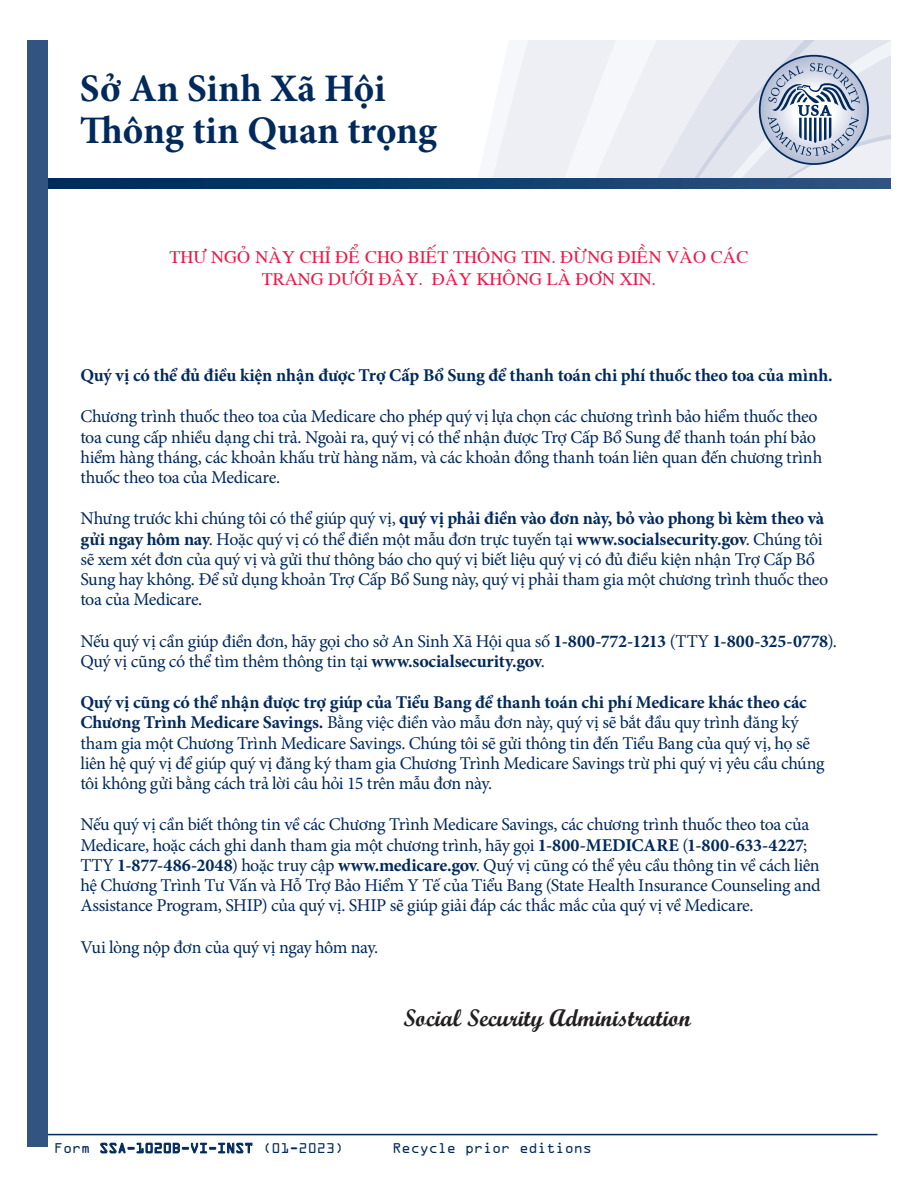
<style>
.page{position:relative;width:918px;height:1188px;background:#fff}
.page>*{position:absolute;margin:0;border:0;box-sizing:border-box;transform-origin:0 0}
.t1{font:700 39px "Minion Pro";letter-spacing:-.005em;color:#00295c}
.t2{font:24px "Script MT Bold";color:#231f20}
.Body{font:18px/20.2px "Minion Pro";letter-spacing:-.02em;color:#00295c}
.Red_Note{font:18px/21.8px "VNI Times";color:#ed1748;text-align:center}
.Body-2{font:700 18px "Minion Pro";letter-spacing:-.01em;color:#00295c}
.t3{font:15px "OCRA Extended";color:#00295c}
.s1{font-weight:700}
</style>
<div class="page">
<hr style="left:40px;top:1134px;width:838px;height:1px;background:#00295c">
<svg style="left:47px;top:179px;width:844px;height:10px;background:#0d3b6b"></svg>
<div style="left:27px;top:40px;width:20px;height:1108px;background:#325481"></div>
<svg style="left:476px;top:40px;width:415px;height:143px"></svg>
<p class="t1" style="left:80px;top:61px;width:307px">Sở An Sinh Xã Hội</p>
<p class="t1" style="left:80px;top:103px;width:359px">Thông tin Quan trọng</p>
<p class="Red_Note" style="left:170px;top:244px;width:580px">THÖ NGOÛ NAØY CHÆ ÑEÅCHO BIEÁT THOÂNG TIN. ÑÖØNG ÑIEÀN VAØO CAÙC<br>TRANG DÖÔÙI ÑAÂY. ÑAÂY KHOÂNG LAØÑÔN XIN.</p>
<p class="Body-2" style="left:80px;top:363px;width:754px">Quý vị có thể đủ điều kiện nhận được Trợ Cấp Bổ Sung để thanh toán chi phí thuốc theo toa của mình.</p>
<p class="Body" style="left:80px;top:407px;width:744px">Chương trình thuốc theo toa của Medicare cho phép quý vị lựa chọn các chương trình bảo hiểm thuốc theo toa cung cấp nhiều dạng chi trả. Ngoài ra, quý vị có thể nhận được Trợ Cấp Bổ Sung để thanh toán phí bảo hiểm hàng tháng, các khoản khấu trừ hàng năm, và các khoản đồng thanh toán liên quan đến chương trình thuốc theo toa của Medicare.</p>
<p class="Body" style="left:80px;top:509px;width:750px">Nhưng trước khi chúng tôi có thể giúp quý vị, <span class="s1">quý vị phải điền vào đơn này, bỏ vào phong bì kèm theo và gửi ngay hôm nay</span>. Hoặc quý vị có thể điền một mẫu đơn trực tuyến tại <span class="s1">www.socialsecurity.gov</span>. Chúng tôi sẽ xem xét đơn của quý vị và gửi thư thông báo cho quý vị biết liệu quý vị có đủ điều kiện nhận Trợ Cấp Bổ Sung hay không. Để sử dụng khoản Trợ Cấp Bổ Sung này, quý vị phải tham gia một chương trình thuốc theo toa của Medicare.</p>
<p class="Body" style="left:80px;top:631px;width:758px">Nếu quý vị cần giúp điền đơn, hãy gọi cho sở An Sinh Xã Hội qua số <span class="s1">1-800-772-1213</span> (TTY <span class="s1">1-800-325-0778</span>).<br>Quý vị cũng có thể tìm thêm thông tin tại <span class="s1">www.socialsecurity.gov</span>.</p>
<p class="Body" style="left:80px;top:692px;width:746px"><span class="s1">Quý vị cũng có thể nhận được trợ giúp của Tiểu Bang để thanh toán chi phí Medicare khác theo các Chương Trình Medicare Savings.</span> Bằng việc điền vào mẫu đơn này, quý vị sẽ bắt đầu quy trình đăng ký tham gia một Chương Trình Medicare Savings. Chúng tôi sẽ gửi thông tin đến Tiểu Bang của quý vị, họ sẽ liên hệ quý vị để giúp quý vị đăng ký tham gia Chương Trình Medicare Savings trừ phi quý vị yêu cầu chúng tôi không gửi bằng cách trả lời câu hỏi 15 trên mẫu đơn này.</p>
<p class="Body" style="left:80px;top:815px;width:742px">Nếu quý vị cần biết thông tin về các Chương Trình Medicare Savings, các chương trình thuốc theo toa của Medicare, hoặc cách ghi danh tham gia một chương trình, hãy gọi <span class="s1">1-800-MEDICARE</span> (<span class="s1">1-800-633-4227</span>; TTY <span class="s1">1-877-486-2048</span>) hoặc truy cập <span class="s1">www.medicare.gov</span>. Quý vị cũng có thể yêu cầu thông tin về cách liên hệ Chương Trình Tư Vấn và Hỗ Trợ Bảo Hiểm Y Tế của Tiểu Bang (State Health Insurance Counseling and Assistance Program, SHIP) của quý vị. SHIP sẽ giúp giải đáp các thắc mắc của quý vị về Medicare.</p>
<p class="Body" style="left:80px;top:937px;width:299px">Vui lòng nộp đơn của quý vị ngay hôm nay.</p>
<h2 class="t2" style="left:403px;top:1004px;width:289px">Social Security Administration</h2>
<p class="t3" style="left:54px;top:1140px;width:291px">Form SSA-1020B-VI-INST (01-2023)</p>
<p class="t3" style="left:393px;top:1140px;width:201px">Recycle prior editions</p>
</div>
